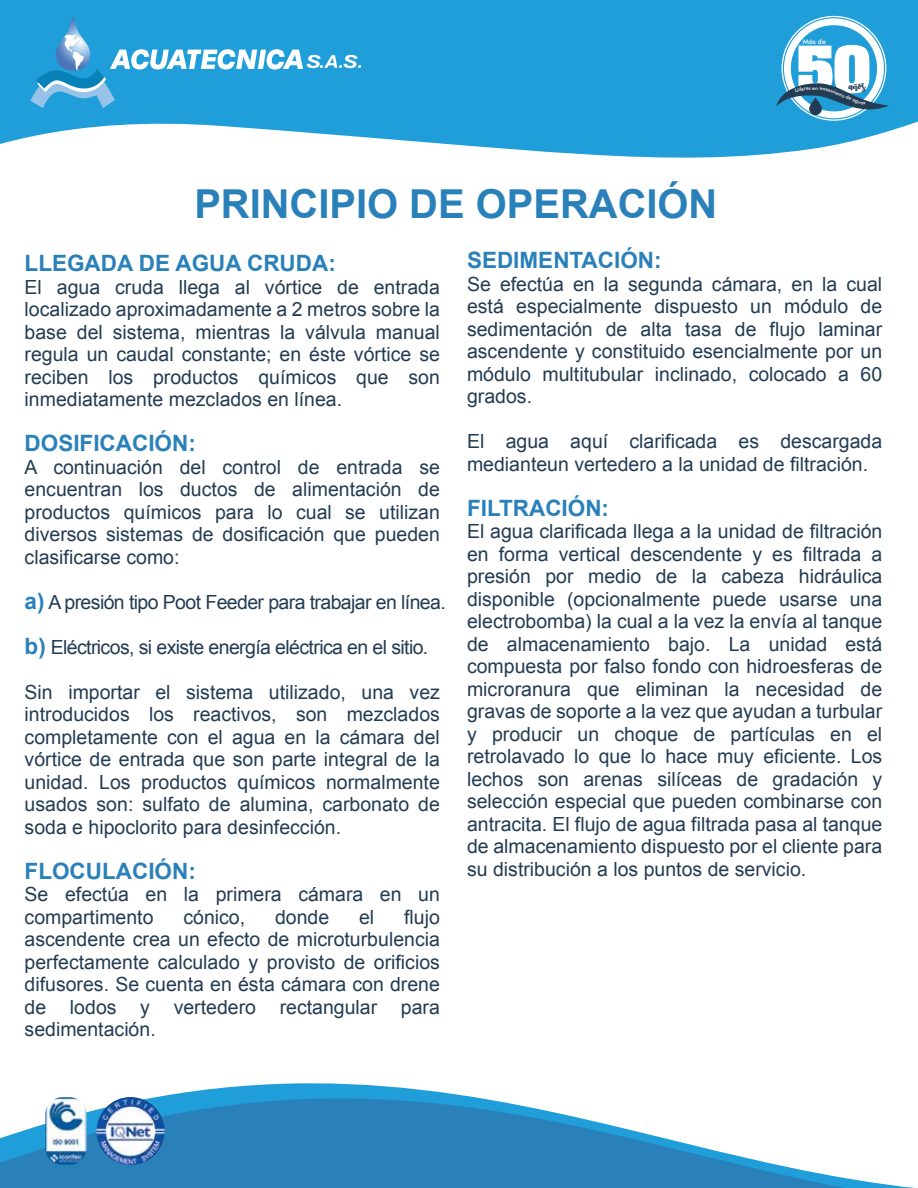
<style>
.page{position:relative;width:918px;height:1188px;background:#fff}
.page>*{position:absolute;margin:0;border:0;box-sizing:border-box;transform-origin:0 0}
.t1{font:700 39.9px "Arial";color:#2a81ba}
.t2{font:700 22.5px "Arial";color:#2a81ba}
.t3{font:19.5px/22.5px "Arial";color:#243c53;text-align:justify}
.t4{font:19.5px "Arial";letter-spacing:-.03em;color:#243c53}
.t5{font:8.4px "October Twilight";color:#243c53}
.t6{font:500 7.05px "Futura BT";color:#fff}
.t7{font:500 4.95px "Futura BT";color:#fff}
.s1{font-weight:700;font-size:22.5px;color:#2a81ba}
</style>
<div class="page">
<svg style="left:0;top:1083px;width:915px;height:105px;fill:#2a81ba"></svg>
<svg style="left:0;top:0;width:918px;height:158px;background:#41acde"></svg>
<img style="left:45px;top:1097px;width:41px;height:68px">
<img style="left:96px;top:1097px;width:69px;height:68px;border-radius:34px">
<svg style="left:30px;top:16px;width:331px;height:92px;background:#3aa7dc"></svg>
<svg style="left:776px;top:16px;width:113px;height:105px"></svg>
<p class="t6" style="left:803px;top:37px;width:25px">Más de</p>
<p class="t5" style="left:849px;top:81px;width:18px">AÑOS</p>
<p class="t7" style="left:839px;top:90px;width:13px;rotate:23deg">nto d</p>
<h1 class="t1" style="left:194px;top:178px;width:525px">PRINCIPIO DE OPERACIÓN</h1>
<p class="t2" style="left:467px;top:245px;width:196px">SEDIMENTACIÓN:</p>
<p class="t3" style="left:467px;top:273px;width:417px">Se efectúa en la segunda cámara, en la cual está especialmente dispuesto un módulo de sedimentación de alta tasa de flujo laminar ascendente y constituido esencialmente por un módulo multitubular inclinado, colocado a 60 grados.</p>
<p class="t3" style="left:467px;top:430px;width:417px">El agua aquí clarificada es descargada medianteun vertedero a la unidad de filtración.</p>
<p class="t2" style="left:467px;top:493px;width:144px">FILTRACIÓN:</p>
<p class="t3" style="left:467px;top:520px;width:417px">El agua clarificada llega a la unidad de filtración en forma vertical descendente y es filtrada a presión por medio de la cabeza hidráulica disponible (opcionalmente puede usarse una electrobomba) la cual a la vez la envía al tanque de almacenamiento bajo. La unidad está compuesta por falso fondo con hidroesferas de microranura que eliminan la necesidad de gravas de soporte a la vez que ayudan a turbular y producir un choque de partículas en el retrolavado lo que lo hace muy eficiente. Los lechos son arenas silíceas de gradación y selección especial que pueden combinarse con antracita. El flujo de agua filtrada pasa al tanque de almacenamiento dispuesto por el cliente para su distribución a los puntos de servicio.</p>
<p class="t2" style="left:25px;top:249px;width:313px">LLEGADA DE AGUA CRUDA:</p>
<p class="t3" style="left:25px;top:276px;width:417px">El agua cruda llega al vórtice de entrada localizado aproximadamente a 2 metros sobre la base del sistema, mientras la válvula manual regula un caudal constante; en éste vórtice se reciben los productos químicos que son inmediatamente mezclados en línea.</p>
<p class="t2" style="left:25px;top:429px;width:173px">DOSIFICACIÓN:</p>
<p class="t3" style="left:25px;top:456px;width:417px">A continuación del control de entrada se encuentran los ductos de alimentación de productos químicos para lo cual se utilizan diversos sistemas de dosificación que pueden clasificarse como:</p>
<p class="t4" style="left:25px;top:589px;width:423px"><span class="s1">a)</span> A presión tipo Poot Feeder para trabajar en línea.</p>
<p class="t4" style="left:25px;top:634px;width:405px"><span class="s1">b)</span> Eléctricos, si existe energía eléctrica en el sitio.</p>
<p class="t3" style="left:25px;top:681px;width:417px">Sin importar el sistema utilizado, una vez introducidos los reactivos, son mezclados completamente con el agua en la cámara del vórtice de entrada que son parte integral de la unidad. Los productos químicos normalmente usados son: sulfato de alumina, carbonato de soda e hipoclorito para desinfección.</p>
<p class="t2" style="left:25px;top:856px;width:173px">FLOCULACIÓN:</p>
<p class="t3" style="left:25px;top:883px;width:417px">Se efectúa en la primera cámara en un compartimento</p>
<p class="t3" style="left:25px;top:906px;width:417px;text-indent:380px">flujo ascendente crea un efecto de microturbulencia perfectamente calculado y provisto de orificios difusores. Se cuenta en ésta cámara con drene de lodos y vertedero rectangular para sedimentación.</p>
<p class="t3" style="left:183px;top:906px;width:63px">cónico,</p>
<p class="t3" style="left:275px;top:906px;width:56px">donde</p>
<p class="t3" style="left:359px;top:906px;width:17px">el</p>
</div>
